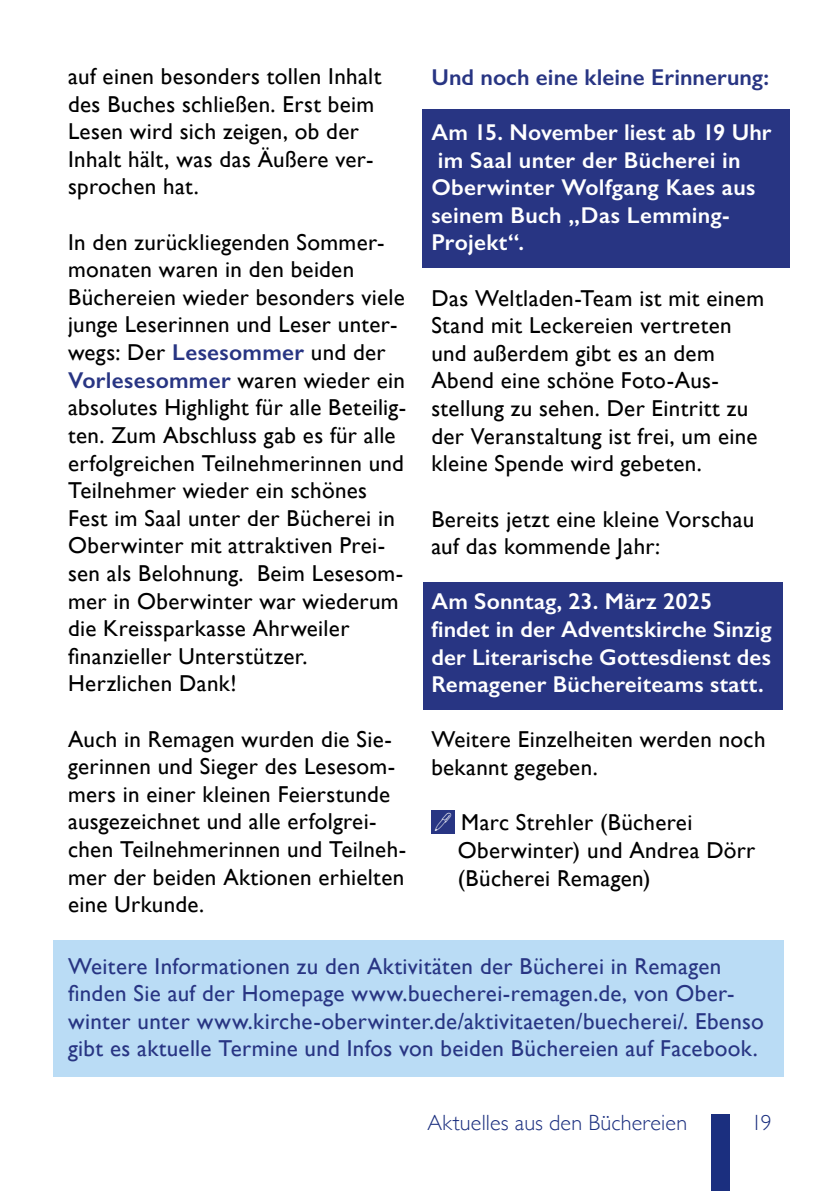
<style>
.page{position:relative;width:840px;height:1191px;background:#fff}
.page>*{position:absolute;margin:0;border:0;box-sizing:border-box;transform-origin:0 0}
.t1{font:23px/27.6px "Gill Sans";letter-spacing:.015em;color:#000}
.t2{font:23px/27.6px "Gill Sans";letter-spacing:.015em;color:#283583}
.t3{font:600 23px/27.6px "Gill Sans";letter-spacing:.01em;color:#fff}
.t4{font:600 23px "Gill Sans";letter-spacing:.005em;color:#283583}
.t5{font:300 22px "Gill Sans";letter-spacing:.01em;color:#1b2f7f}
.s1{font-weight:600;color:#283583}
</style>
<div class="page">
<div style="left:710px;top:1114px;width:19px;height:77px;background:#1b2f7f"></div>
<div style="left:422px;top:109px;width:367px;height:159px;background:#283583"></div>
<div style="left:423px;top:582px;width:359px;height:127px;background:#283583"></div>
<div style="left:53px;top:940px;width:729px;height:137px;background:#badcf5"></div>
<div style="left:431px;top:810px;width:23px;height:23px;background:#283583"></div>
<p class="t1" style="left:68px;top:62px;width:314px">auf einen besonders tollen Inhalt des Buches schließen. Erst beim<br>Lesen wird sich zeigen, ob der<br>Inhalt hält, was das Äußere ver&shy;sprochen hat.</p>
<p class="t1" style="left:68px;top:228px;width:339px">In den zurückliegenden Sommer&shy;monaten waren in den beiden<br>Büchereien wieder besonders viele junge Leserinnen und Leser unter&shy;wegs: Der <span class="s1">Lesesommer</span> und der<br><span class="s1">Vorlesesommer</span> waren wieder ein absolutes Highlight für alle Beteilig&shy;ten. Zum Abschluss gab es für alle erfolgreichen Teilnehmerinnen und<br>Teilnehmer wieder ein schönes<br>Fest im Saal unter der Bücherei in<br>Oberwinter mit attraktiven Prei&shy;sen als Belohnung. Beim Lesesom&shy;mer in Oberwinter war wiederum die Kreissparkasse Ahrweiler finanzieller Unterstützer.<br>Herzlichen Dank!</p>
<p class="t1" style="left:68px;top:725px;width:339px">Auch in Remagen wurden die Sie&shy;gerinnen und Sieger des Lesesom&shy;mers in einer kleinen Feierstunde ausgezeichnet und alle erfolgrei&shy;chen Teilnehmerinnen und Teilneh&shy;mer der beiden Aktionen erhielten eine Urkunde.</p>
<p class="t4" style="left:431px;top:63px;width:339px">Und noch eine kleine Erinnerung:</p>
<p class="t3" style="left:431px;top:118px;width:341px">Am 15. November liest ab 19 Uhr im Saal unter der Bücherei in<br>Oberwinter Wolfgang Kaes aus seinem Buch „Das Lemming-<br>Projekt“.</p>
<p class="t1" style="left:431px;top:284px;width:334px">Das Weltladen-Team ist mit einem<br>Stand mit Leckereien vertreten und außerdem gibt es an dem<br>Abend eine schöne Foto-Aus&shy;stellung zu sehen. Der Eintritt zu der Veranstaltung ist frei, um eine kleine Spende wird gebeten.</p>
<p class="t1" style="left:431px;top:505px;width:324px">Bereits jetzt eine kleine Vorschau auf das kommende Jahr:</p>
<p class="t3" style="left:431px;top:587px;width:341px">Am Sonntag, 23. März 2025 findet in der Adventskirche Sinzig der Literarische Gottesdienst des<br>Remagener Büchereiteams statt.</p>
<p class="t1" style="left:431px;top:725px;width:335px">Weitere Einzelheiten werden noch bekannt gegeben.</p>
<p class="t1" style="left:457px;top:808px;width:299px">Marc Strehler (Bücherei<br>Oberwinter) und Andrea Dörr (Bücherei Remagen)</p>
<p class="t2" style="left:68px;top:951px;width:697px">Weitere Informationen zu den Aktivitäten der Bücherei in Remagen finden Sie auf der Homepage www.buecherei-remagen.de, von Ober&shy;winter unter www.kirche-oberwinter.de/aktivitaeten/buecherei/. Ebenso gibt es aktuelle Termine und Infos von beiden Büchereien auf Facebook.</p>
<p class="t5" style="left:427px;top:1105px;width:261px">Aktuelles aus den Büchereien</p>
<p class="t5" style="left:750px;top:1105px;width:22px">19</p>
</div>
